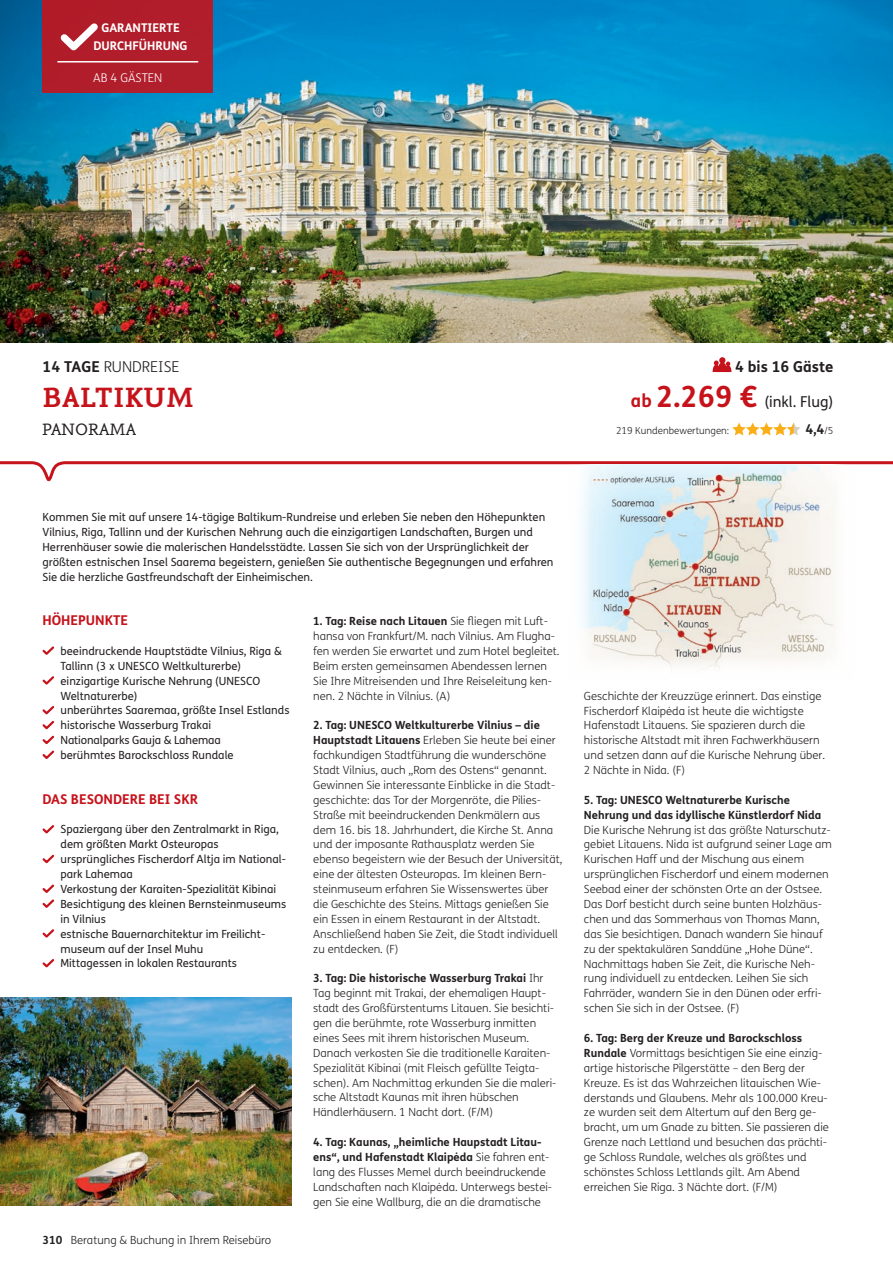
<style>
.page{position:relative;width:893px;height:1263px;background:#fff}
.page>*{position:absolute;margin:0;border:0;box-sizing:border-box;transform-origin:0 0}
.t1{font:700 29.25px "Nexus Mix Pro";letter-spacing:.01em;color:#c6131b}
.t2{font:17.25px "Nexus Mix Pro";letter-spacing:.01em;color:#231f20}
.t3{font:15px "FS Me";color:#231f20}
.t4{font:300 15px "FS Me";color:#231f20}
.t5{font:700 15px "FS Me";color:#231f20}
.t6{font:700 13.5px "FS Me";color:#c6131b}
.t7{font:700 13.5px "FS Me";color:#231f20}
.t8{font:700 12px/18px "FS Me";color:#fff;text-align:center}
.t9{font:300 12px "FS Me";color:#fff}
.t10{font:300 11.25px/14.9px "FS Me";color:#231f20}
.t11{font:11.25px/14.9px "FS Me";color:#231f20}
.t12{font:700 11.25px/14.9px "FS Me";color:#231f20}
.t13{font:300 9.75px "FS Me";color:#231f20}
.s1{font-weight:700}
.s2{font-weight:700;font-size:18px;color:#c6131b}
.s3{font-weight:700;font-size:29.25px;color:#c6131b}
.s4{font-weight:300;font-size:9.75px}
</style>
<div class="page">
<svg style="left:0;top:461px;width:893px;height:21px"></svg>
<img style="left:566px;top:464px;width:288px;height:205px">
<img style="left:0;top:0;width:893px;height:342px">
<div style="left:43px;top:0;width:170px;height:92px;background:#b11d2b"></div>
<hr style="left:57px;top:61px;width:141px;height:2px;background:#fff">
<svg style="left:60px;top:23px;width:38px;height:28px"></svg>
<svg style="left:42px;top:646px;width:13px;height:9px"></svg>
<svg style="left:42px;top:676px;width:13px;height:9px"></svg>
<svg style="left:42px;top:706px;width:13px;height:53px"></svg>
<svg style="left:42px;top:825px;width:13px;height:9px"></svg>
<svg style="left:42px;top:854px;width:13px;height:10px"></svg>
<svg style="left:42px;top:884px;width:13px;height:24px"></svg>
<svg style="left:42px;top:929px;width:13px;height:9px"></svg>
<svg style="left:42px;top:959px;width:12px;height:9px"></svg>
<svg style="left:712px;top:357px;width:20px;height:15px"></svg>
<svg style="left:732px;top:422px;width:69px;height:13px"></svg>
<img style="left:0;top:997px;width:292px;height:208px">
<p class="t8" style="left:94px;top:19px;width:96px">GARANTIERTE<br>DURCHFÜHRUNG</p>
<p class="t9" style="left:93px;top:69px;width:71px">AB 4 GÄSTEN</p>
<h3 class="t4" style="left:43px;top:356px;width:138px"><span class="s1">14 TAGE</span> RUNDREISE</h3>
<h1 class="t1" style="left:43px;top:375px;width:153px">BALTIKUM</h1>
<h2 class="t2" style="left:43px;top:416px;width:95px">PANORAMA</h2>
<h3 class="t5" style="left:735px;top:355px;width:100px">4 bis 16 Gäste</h3>
<h3 class="t3" style="left:631px;top:392px;width:204px"><span class="s2">ab</span> <span class="s3">2.269 €</span> (inkl. Flug)</h3>
<p class="t13" style="left:616px;top:424px;width:115px">219 Kundenbewertungen:</p>
<p class="t7" style="left:805px;top:419px;width:30px">4,4<span class="s4">/5</span></p>
<p class="t11" style="left:43px;top:509px;width:512px">Kommen Sie mit auf unsere 14-tägige Baltikum-Rundreise und erleben Sie neben den Höhepunkten Vilnius, Riga, Tallinn und der Kurischen Nehrung auch die einzigartigen Landschaften, Burgen und Herrenhäuser sowie die malerischen Handelsstädte. Lassen Sie sich von der Ursprünglichkeit der größten estnischen Insel Saarema begeistern, genießen Sie authentische Begegnungen und erfahren Sie die herzliche Gastfreundschaft der Einheimischen.</p>
<p class="t6" style="left:43px;top:610px;width:87px">HÖHEPUNKTE</p>
<p class="t11" style="left:61px;top:643px;width:231px">beeindruckende Hauptstädte Vilnius, Riga &amp; Tallinn (3 x UNESCO Weltkulturerbe) einzigartige Kurische Nehrung (UNESCO Weltnaturerbe)<br>unberührtes Saaremaa, größte Insel Estlands historische Wasserburg Trakai<br>Nationalparks Gauja &amp; Lahemaa<br>berühmtes Barockschloss Rundale</p>
<p class="t6" style="left:43px;top:788px;width:157px">DAS BESONDERE BEI SKR</p>
<p class="t11" style="left:61px;top:822px;width:227px">Spaziergang über den Zentralmarkt in Riga, dem größten Markt Osteuropas ursprüngliches Fischerdorf Altja im National&shy;park Lahemaa<br>Verkostung der Karaiten-Spezialität Kibinai Besichtigung des kleinen Bernsteinmuseums in Vilnius<br>estnische Bauernarchitektur im Freilicht&shy;museum auf der Insel Muhu<br>Mittagessen in lokalen Restaurants</p>
<p class="t10" style="left:43px;top:1232px;width:230px"><span class="s1">310</span> Beratung &amp; Buchung in Ihrem Reisebüro</p>
<p class="t10" style="left:313px;top:613px;width:248px"><span class="s1">1. Tag: Reise nach Litauen</span> Sie fliegen mit Luft&shy;hansa von Frankfurt/M. nach Vilnius. Am Flugha&shy;fen werden Sie erwartet und zum Hotel begleitet.<br>Beim ersten gemeinsamen Abendessen lernen Sie Ihre Mitreisenden und Ihre Reiseleitung ken&shy;nen. 2 Nächte in Vilnius. (A)</p>
<p class="t10" style="left:313px;top:718px;width:251px"><span class="s1">2. Tag: UNESCO Weltkulturerbe Vilnius – die Hauptstadt Litauens</span> Erleben Sie heute bei einer fachkundigen Stadtführung die wunderschöne Stadt Vilnius, auch „Rom des Ostens“ genannt.<br>Gewinnen Sie interessante Einblicke in die Stadt&shy;geschichte: das Tor der Morgenröte, die Pilies-Straße mit beeindruckenden Denkmälern aus dem 16. bis 18. Jahrhundert, die Kirche St. Anna und der imposante Rathausplatz werden Sie ebenso begeistern wie der Besuch der Universität, eine der ältesten Osteuropas. Im kleinen Bern&shy;steinmuseum erfahren Sie Wissenswertes über die Geschichte des Steins. Mittags genießen Sie ein Essen in einem Restaurant in der Altstadt.<br>Anschließend haben Sie Zeit, die Stadt individuell zu entdecken. (F)</p>
<p class="t10" style="left:313px;top:971px;width:245px"><span class="s1">3. Tag: Die historische Wasserburg Trakai</span> Ihr Tag beginnt mit Trakai, der ehemaligen Haupt&shy;stadt des Großfürstentums Litauen. Sie besichti&shy;gen die berühmte, rote Wasserburg inmitten eines Sees mit ihrem historischen Museum.<br>Danach verkosten Sie die traditionelle Karaiten-Spezialität Kibinai (mit Fleisch gefüllte Teigta&shy;schen). Am Nachmittag erkunden Sie die maleri&shy;sche Altstadt Kaunas mit ihren hübschen Händlerhäusern. 1 Nacht dort. (F/M)</p>
<p class="t10" style="left:313px;top:1134px;width:240px"><span class="s1">4. Tag: Kaunas, „heimliche Haupstadt Litau&shy;ens“, und Hafenstadt Klaipėda</span> Sie fahren ent&shy;lang des Flusses Memel durch beeindruckende Landschaften nach Klaipėda. Unterwegs bestei&shy;gen Sie eine Wallburg, die an die dramatische</p>
<p class="t10" style="left:584px;top:688px;width:243px">Geschichte der Kreuzzüge erinnert. Das einstige Fischerdorf Klaipėda ist heute die wichtigste Hafenstadt Litauens. Sie spazieren durch die historische Altstadt mit ihren Fachwerkhäusern und setzen dann auf die Kurische Nehrung über.<br>2 Nächte in Nida. (F)</p>
<p class="t12" style="left:584px;top:792px;width:239px">5. Tag: UNESCO Weltnaturerbe Kurische<br>Nehrung und das idyllische Künstlerdorf Nida</p>
<p class="t10" style="left:584px;top:822px;width:249px">Die Kurische Nehrung ist das größte Naturschutz&shy;gebiet Litauens. Nida ist aufgrund seiner Lage am Kurischen Haff und der Mischung aus einem ursprünglichen Fischerdorf und einem modernen Seebad einer der schönsten Orte an der Ostsee.<br>Das Dorf besticht durch seine bunten Holzhäus&shy;chen und das Sommerhaus von Thomas Mann, das Sie besichtigen. Danach wandern Sie hinauf zu der spektakulären Sanddüne „Hohe Düne“.<br>Nachmittags haben Sie Zeit, die Kurische Neh&shy;rung individuell zu entdecken. Leihen Sie sich Fahrräder, wandern Sie in den Dünen oder erfri&shy;schen Sie sich in der Ostsee. (F)</p>
<p class="t10" style="left:584px;top:1030px;width:246px"><span class="s1">6. Tag: Berg der Kreuze und Barockschloss Rundale</span> Vormittags besichtigen Sie eine einzig&shy;artige historische Pilgerstätte – den Berg der Kreuze. Es ist das Wahrzeichen litauischen Wie&shy;derstands und Glaubens. Mehr als 100.000 Kreu&shy;ze wurden seit dem Altertum auf den Berg ge&shy;bracht, um um Gnade zu bitten. Sie passieren die Grenze nach Lettland und besuchen das prächti&shy;ge Schloss Rundale, welches als größtes und schönstes Schloss Lettlands gilt. Am Abend erreichen Sie Riga. 3 Nächte dort. (F/M)</p>
</div>
